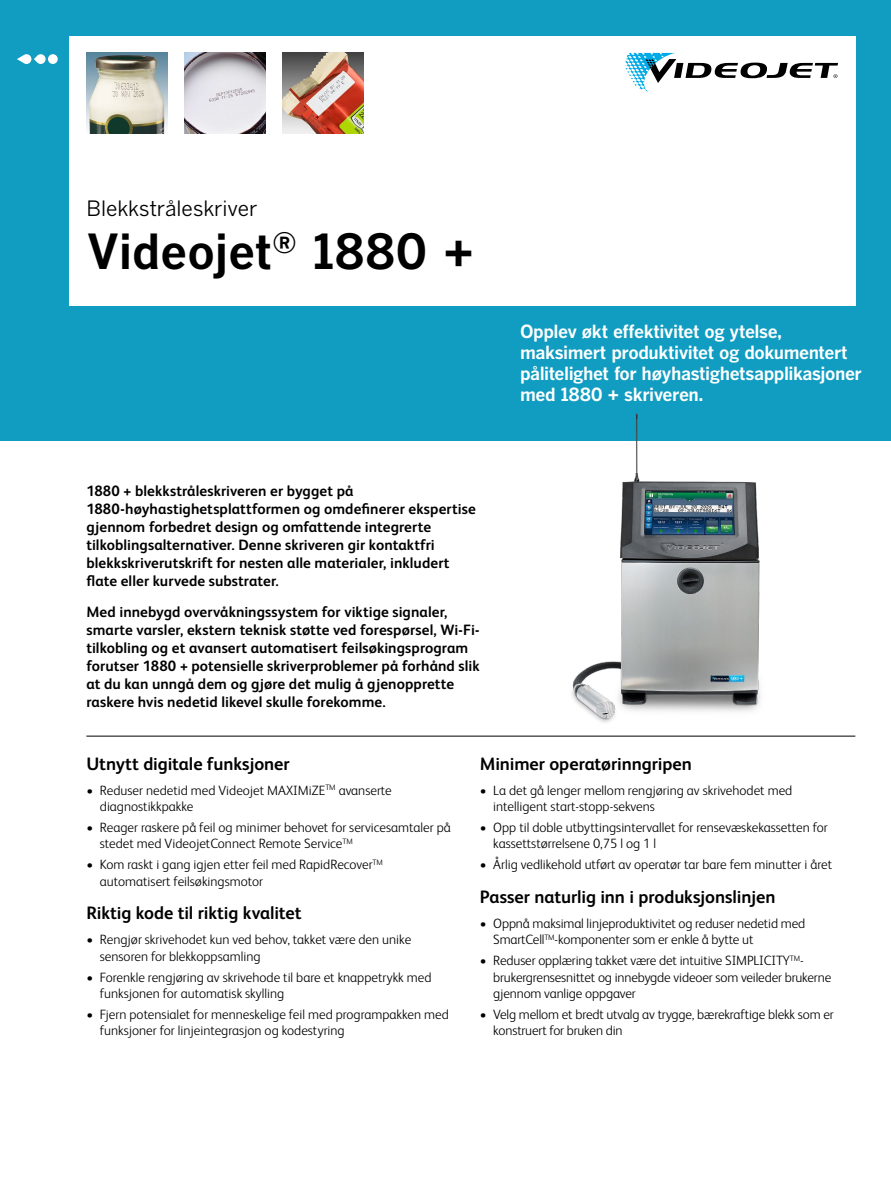
<style>
.page{position:relative;width:891px;height:1188px;background:#fff}
.page>*{position:absolute;margin:0;border:0;box-sizing:border-box;transform-origin:0 0}
.t1{font:700 48px "Benton Gothic";color:#000}
.t2{font:21px "Benton Gothic";letter-spacing:-.01em;color:#000}
.t3{font:700 18px/21px "Benton Gothic";letter-spacing:-.025em;color:#fff}
.t4{font:700 18px "FS Albert Pro";letter-spacing:-.005em;color:#000}
.t5{font:700 15px/18px "FS Albert Pro";letter-spacing:.005em;color:#000}
.t6{font:300 13.5px/16.5px "FS Albert Pro";color:#000}
</style>
<div class="page">
<div style="left:0;top:0;width:891px;height:441px;background:#109dc1"></div>
<div style="left:69px;top:36px;width:786px;height:270px;background:#fff"></div>
<div style="left:48px;top:54px;width:10px;height:10px;background:#fff;border-radius:50%"></div>
<svg style="left:17px;top:54px;width:29px;height:10px"></svg>
<hr style="left:86px;top:736px;width:769px;height:1px;background:#000">
<img style="left:283px;top:53px;width:81px;height:81px">
<img style="left:86px;top:53px;width:81px;height:81px">
<svg style="left:625px;top:53px;width:213px;height:39px"></svg>
<img style="left:185px;top:53px;width:81px;height:81px">
<img style="left:571px;top:413px;width:189px;height:310px">
<h2 class="t2" style="left:86px;top:197px;width:172px">Blekkstråleskriver</h2>
<h1 class="t1" style="left:86px;top:224px;width:390px">Videojet<sup>®</sup> 1880 +</h1>
<p class="t5" style="left:86px;top:481px;width:391px">1880 + blekkstråleskriveren er bygget på 1880-høyhastighetsplattformen og omdefinerer ekspertise gjennom forbedret design og omfattende integrerte tilkoblingsalternativer. Denne skriveren gir kontaktfri blekkskriverutskrift for nesten alle materialer, inkludert flate eller kurvede substrater.</p>
<p class="t5" style="left:86px;top:602px;width:395px">Med innebygd overvåkningssystem for viktige signaler, smarte varsler, ekstern teknisk støtte ved forespørsel, Wi-Fi&shy;tilkobling og et avansert automatisert feilsøkingsprogram forutser 1880 + potensielle skriverproblemer på forhånd slik at du kan unngå dem og gjøre det mulig å gjenopprette raskere hvis nedetid likevel skulle forekomme.</p>
<h3 class="t3" style="left:520px;top:321px;width:343px">Opplev økt effektivitet og ytelse, maksimert produktivitet og dokumentert pålitelighet for høyhastighetsapplikasjoner med 1880 + skriveren.</h3>
<h3 class="t4" style="left:86px;top:751px;width:205px">Utnytt digitale funksjoner</h3>
<p class="t6" style="left:100px;top:781px;width:293px;text-indent:-14px">• Reduser nedetid med Videojet MAXIMiZE<sup>TM</sup> avanserte diagnostikkpakke</p>
<p class="t6" style="left:100px;top:818px;width:352px;text-indent:-14px">• Reager raskere på feil og minimer behovet for servicesamtaler på stedet med VideojetConnect Remote Service<sup>TM</sup></p>
<p class="t6" style="left:100px;top:855px;width:285px;text-indent:-14px">• Kom raskt i gang igjen etter feil med RapidRecover<sup>TM </sup>automatisert feilsøkingsmotor</p>
<h3 class="t4" style="left:86px;top:900px;width:217px">Riktig kode til riktig kvalitet</h3>
<p class="t6" style="left:100px;top:931px;width:313px;text-indent:-14px">• Rengjør skrivehodet kun ved behov, takket være den unike sensoren for blekkoppsamling</p>
<p class="t6" style="left:100px;top:968px;width:333px;text-indent:-14px">• Forenkle rengjøring av skrivehode til bare et knappetrykk med funksjonen for automatisk skylling</p>
<p class="t6" style="left:100px;top:1005px;width:350px;text-indent:-14px">• Fjern potensialet for menneskelige feil med programpakken med funksjoner for linjeintegrasjon og kodestyring</p>
<h3 class="t4" style="left:480px;top:751px;width:214px">Minimer operatørinngripen</h3>
<p class="t6" style="left:493px;top:781px;width:301px;text-indent:-14px">• La det gå lenger mellom rengjøring av skrivehodet med intelligent start-stopp-sekvens</p>
<p class="t6" style="left:493px;top:818px;width:336px;text-indent:-14px">• Opp til doble utbyttingsintervallet for rensevæskekassetten for kassettstørrelsene 0,75 l og 1 l</p>
<p class="t6" style="left:480px;top:855px;width:354px">• Årlig vedlikehold utført av operatør tar bare fem minutter i året</p>
<h3 class="t4" style="left:480px;top:884px;width:297px">Passer naturlig inn i produksjonslinjen</h3>
<p class="t6" style="left:493px;top:914px;width:313px;text-indent:-14px">• Oppnå maksimal linjeproduktivitet og reduser nedetid med<br>SmartCell<sup>TM</sup>-komponenter som er enkle å bytte ut</p>
<p class="t6" style="left:493px;top:951px;width:340px;text-indent:-13px">• Reduser opplæring takket være det intuitive SIMPLICITY<sup>TM&shy;</sup>brukergrensesnittet og innebygde videoer som veileder brukerne gjennom vanlige oppgaver</p>
<p class="t6" style="left:493px;top:1005px;width:342px;text-indent:-14px">• Velg mellom et bredt utvalg av trygge, bærekraftige blekk som er konstruert for bruken din</p>
</div>
